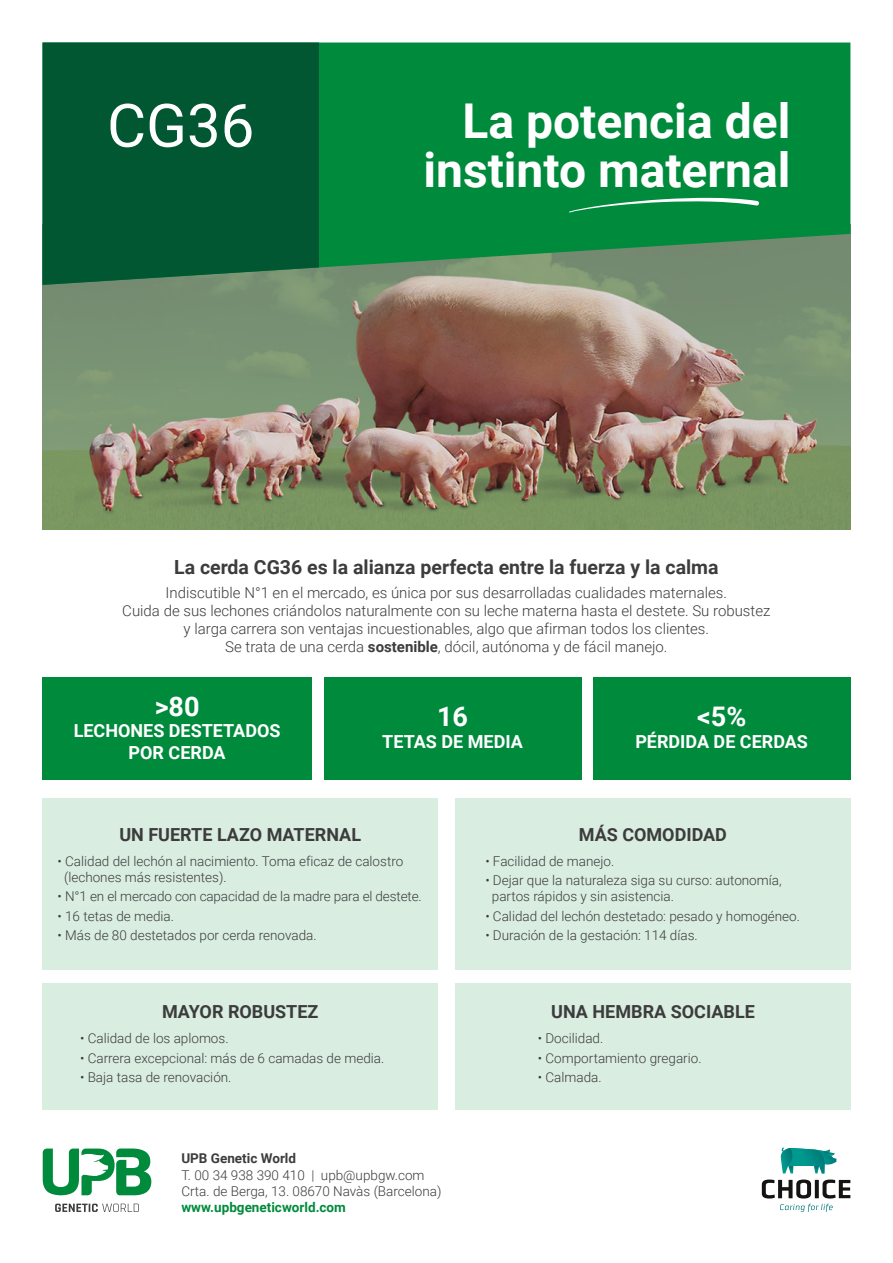
<style>
.page{position:relative;width:893px;height:1263px;background:#fff}
.page>*{position:absolute;margin:0;border:0;box-sizing:border-box;transform-origin:0 0}
.t1{font:60px "Roboto";color:#fff}
.t2{font:700 48px/49.5px "Roboto";color:#fff;text-align:right}
.t3{font:700 27px "Roboto";color:#fff}
.t4{font:700 19.5px "Roboto";color:#3d3c3c}
.t5{font:700 18px "Roboto";color:#3d3c3c}
.t6{font:700 18px/21.6px "Roboto";color:#fff;text-align:center}
.t7{font:300 15px/18px "Roboto";color:#3d3c3c;text-align:center}
.t8{font:300 13.5px/16.2px "Roboto";color:#3d3c3c}
.t9{font:700 13.5px "Roboto";color:#008a3c}
.t10{font:700 13.5px "Roboto";color:#3d3c3c}
.s1{font-weight:700}
</style>
<div class="page">
<img style="left:43px;top:224px;width:808px;height:305px">
<div style="left:42px;top:677px;width:270px;height:103px;background:#008a3c"></div>
<div style="left:324px;top:677px;width:257px;height:103px;background:#008a3c"></div>
<div style="left:593px;top:677px;width:258px;height:103px;background:#008a3c"></div>
<svg style="left:55px;top:1203px;width:84px;height:9px"></svg>
<svg style="left:43px;top:1148px;width:108px;height:47px"></svg>
<svg style="left:781px;top:1147px;width:55px;height:26px"></svg>
<svg style="left:762px;top:1179px;width:88px;height:19px"></svg>
<svg style="left:780px;top:1204px;width:53px;height:8px"></svg>
<svg style="left:319px;top:43px;width:531px;height:242px;background:#118a44"></svg>
<div style="left:43px;top:43px;width:276px;height:242px;background:#015731"></div>
<svg style="left:569px;top:198px;width:190px;height:15px;background:#2e9f5f"></svg>
<div style="left:43px;top:799px;width:395px;height:171px;background:#d9ede1"></div>
<div style="left:455px;top:799px;width:396px;height:171px;background:#d9ede1"></div>
<div style="left:43px;top:983px;width:395px;height:127px;background:#d9ede1"></div>
<div style="left:455px;top:983px;width:396px;height:127px;background:#d9ede1"></div>
<h1 class="t1" style="left:107px;top:83px;width:149px">CG36</h1>
<h2 class="t2" style="left:423px;top:94px;width:369px">La potencia del instinto maternal</h2>
<h3 class="t4" style="left:174px;top:553px;width:546px">La cerda CG36 es la alianza perfecta entre la fuerza y la calma</h3>
<p class="t7" style="left:122px;top:583px;width:650px">Indiscutible N°1 en el mercado, es única por sus desarrolladas cualidades maternales.<br>Cuida de sus lechones criándolos naturalmente con su leche materna hasta el destete. Su robustez y larga carrera son ventajas incuestionables, algo que afirman todos los clientes.<br>Se trata de una cerda <span class="s1">sostenible</span>, dócil, autónoma y de fácil manejo.</p>
<h3 class="t3" style="left:155px;top:687px;width:46px">&gt;80</h3>
<h3 class="t6" style="left:74px;top:719px;width:208px">LECHONES DESTETADOS<br>POR CERDA</h3>
<h3 class="t3" style="left:437px;top:698px;width:32px">16</h3>
<h3 class="t6" style="left:382px;top:730px;width:142px">TETAS DE MEDIA</h3>
<h3 class="t3" style="left:697px;top:698px;width:51px">&lt;5%</h3>
<h3 class="t6" style="left:635px;top:730px;width:174px">PÉRDIDA DE CERDAS</h3>
<h3 class="t5" style="left:119px;top:822px;width:243px">UN FUERTE LAZO MATERNAL</h3>
<p class="t8" style="left:64px;top:852px;width:341px;text-indent:-7px">• Calidad del lechón al nacimiento. Toma eficaz de calostro (lechones más resistentes).</p>
<p class="t8" style="left:58px;top:888px;width:366px">• N°1 en el mercado con capacidad de la madre para el destete.</p>
<p class="t8" style="left:58px;top:907px;width:118px">• 16 tetas de media.</p>
<p class="t8" style="left:58px;top:926px;width:261px">• Más de 80 destetados por cerda renovada.</p>
<h3 class="t5" style="left:162px;top:999px;width:158px">MAYOR ROBUSTEZ</h3>
<p class="t8" style="left:80px;top:1030px;width:150px">• Calidad de los aplomos.</p>
<p class="t8" style="left:80px;top:1049px;width:306px">• Carrera excepcional: más de 6 camadas de media.</p>
<p class="t8" style="left:80px;top:1068px;width:153px">• Baja tasa de renovación.</p>
<p class="t10" style="left:181px;top:1149px;width:116px">UPB Genetic World</p>
<p class="t8" style="left:181px;top:1166px;width:262px">T. 00 34 938 390 410 | upb@upbgw.com<br>Crta. de Berga, 13. 08670 Navàs (Barcelona)</p>
<p class="t9" style="left:181px;top:1198px;width:166px">www.upbgeneticworld.com</p>
<h3 class="t5" style="left:579px;top:822px;width:150px">MÁS COMODIDAD</h3>
<p class="t8" style="left:485px;top:852px;width:131px">• Facilidad de manejo.</p>
<p class="t8" style="left:492px;top:872px;width:291px;text-indent:-7px">• Dejar que la naturaleza siga su curso: autonomía, partos rápidos y sin asistencia.</p>
<p class="t8" style="left:485px;top:907px;width:316px">• Calidad del lechón destetado: pesado y homogéneo.</p>
<p class="t8" style="left:485px;top:926px;width:214px">• Duración de la gestación: 114 días.</p>
<h3 class="t5" style="left:551px;top:999px;width:205px">UNA HEMBRA SOCIABLE</h3>
<p class="t8" style="left:538px;top:1030px;width:67px">• Docilidad.</p>
<p class="t8" style="left:538px;top:1049px;width:165px">• Comportamiento gregario.</p>
<p class="t8" style="left:538px;top:1068px;width:65px">• Calmada.</p>
</div>
